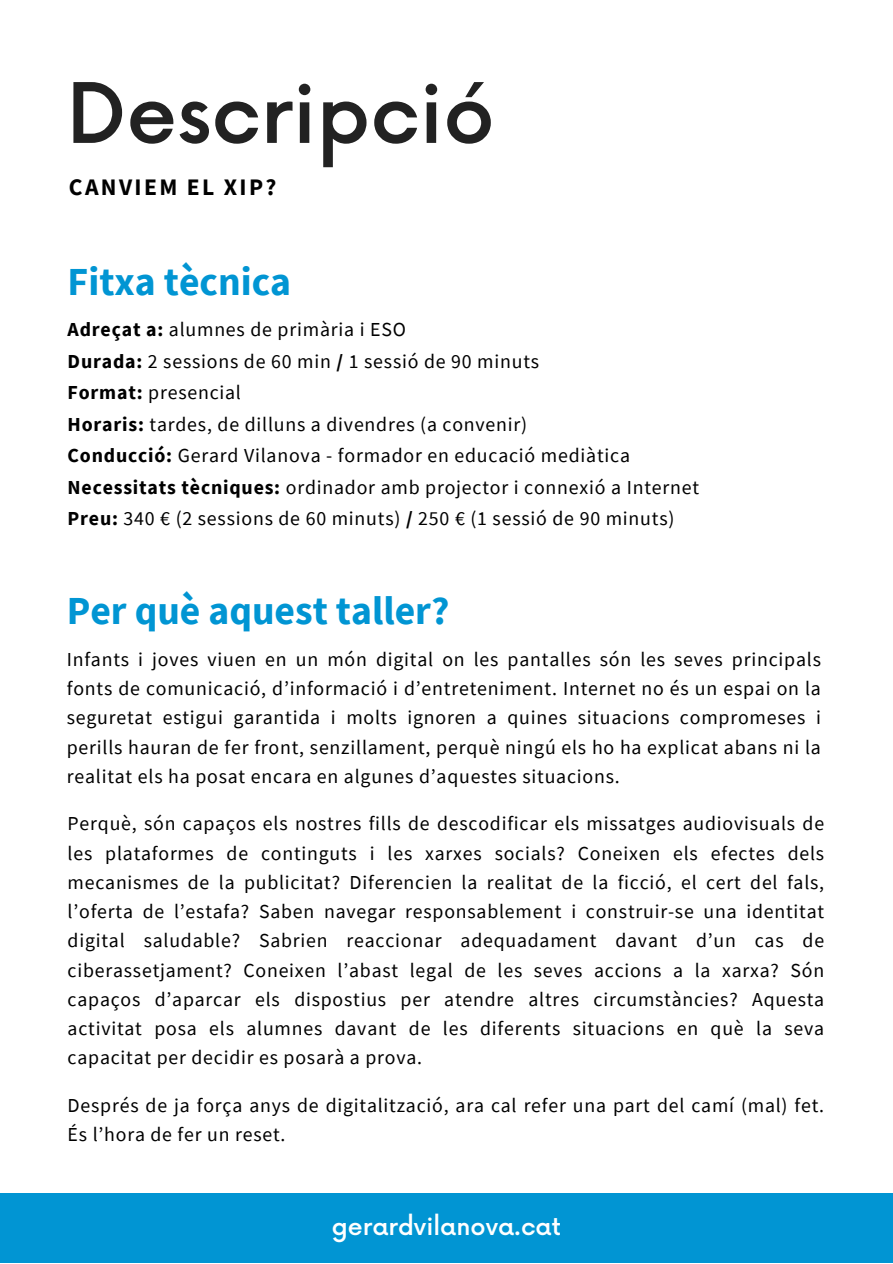
<style>
.page{position:relative;width:893px;height:1264px;background:#fff}
.page>*{position:absolute;margin:0;border:0;box-sizing:border-box;transform-origin:0 0}
.t1{font:500 81px "Now";color:#222}
.t2{font:700 39.6px "Source Sans Pro";color:#0195d3}
.t3{font:500 24px "Now";color:#fff}
.t4{font:700 23.7px "Source Sans Pro";letter-spacing:.1em;color:#000}
.t5{font:19.8px/29.2px "Source Sans Pro";letter-spacing:.04em;color:#000;text-align:justify}
.s1{font-weight:700}
</style>
<div class="page">
<div style="left:0;top:1192px;width:892px;height:70px;background:#0195d3"></div>
<p class="t1" style="left:67px;top:70px;width:429px">Descripció</p>
<p class="t4" style="left:69px;top:171px;width:209px">CANVIEM EL XIP?</p>
<p class="t2" style="left:68px;top:255px;width:225px">Fitxa tècnica</p>
<p class="t5" style="left:68px;top:315px;width:340px"><span class="s1">Adreçat a:</span> alumnes de primària i ESO</p>
<p class="t5" style="left:68px;top:346px;width:473px"><span class="s1">Durada:</span> 2 sessions de 60 min <span class="s1">/</span> 1 sessió de 90 minuts</p>
<p class="t5" style="left:68px;top:378px;width:175px"><span class="s1">Format:</span> presencial</p>
<p class="t5" style="left:68px;top:409px;width:461px"><span class="s1">Horaris:</span> tardes, de dilluns a divendres (a convenir)</p>
<p class="t5" style="left:68px;top:440px;width:564px"><span class="s1">Conducció:</span> Gerard Vilanova - formador en educació mediàtica</p>
<p class="t5" style="left:68px;top:472px;width:633px"><span class="s1">Necessitats tècniques:</span> ordinador amb projector i connexió a Internet</p>
<p class="t5" style="left:68px;top:503px;width:608px"><span class="s1">Preu:</span> 340 € (2 sessions de 60 minuts) <span class="s1">/</span> 250 € (1 sessió de 90 minuts)</p>
<p class="t2" style="left:67px;top:585px;width:384px">Per què aquest taller?</p>
<p class="t5" style="left:67px;top:644px;width:755px">Infants i joves viuen en un món digital on les pantalles són les seves principals fonts de comunicació, d’informació i d’entreteniment. Internet no és un espai on la seguretat estigui garantida i molts ignoren a quines situacions compromeses i perills hauran de fer front, senzillament, perquè ningú els ho ha explicat abans ni la realitat els ha posat encara en algunes d’aquestes situacions.</p>
<p class="t5" style="left:68px;top:808px;width:758px">Perquè, són capaços els nostres fills de descodificar els missatges audiovisuals de les plataformes de continguts i les xarxes socials? Coneixen els efectes dels mecanismes de la publicitat? Diferencien la realitat de la ficció, el cert del fals, l’oferta de l’estafa? Saben navegar responsablement i construir-se una identitat digital saludable? Sabrien reaccionar adequadament davant d’un cas de ciberassetjament? Coneixen l’abast legal de les seves accions a la xarxa? Són capaços d’aparcar els dispostius per atendre altres circumstàncies? Aquesta activitat posa els alumnes davant de les diferents situacions en què la seva capacitat per decidir es posarà a prova.</p>
<p class="t5" style="left:68px;top:1090px;width:758px">Després de ja força anys de digitalització, ara cal refer una part del camí (mal) fet.<br>És l’hora de fer un reset.</p>
<p class="t3" style="left:332px;top:1213px;width:230px">gerardvilanova.cat</p>
</div>
